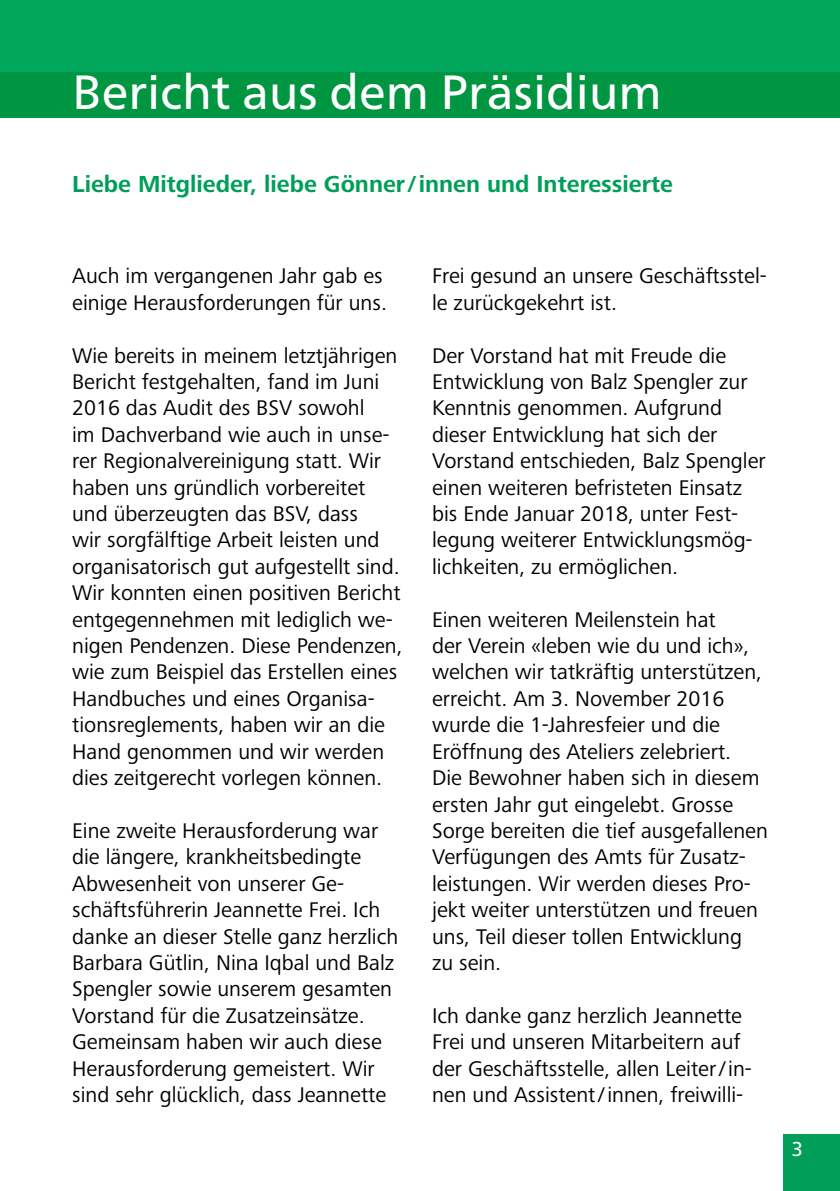
<style>
.page{position:relative;width:840px;height:1191px;background:#fff}
.page>*{position:absolute;margin:0;border:0;box-sizing:border-box;transform-origin:0 0}
.t1{font:48px "Frutiger Neue 1450";color:#fff}
.t2{font:700 24px "Frutiger Next";color:#009e59}
.t3{font:22px/26.4px "Frutiger Next";color:#000}
.t4{font:18px "Frutiger Neue 1450";color:#fff}
</style>
<div class="page">
<div style="left:0;top:0;width:839px;height:72px;background:#00a75d"></div>
<div style="left:782px;top:1162px;width:29px;height:29px;background:#009e59"></div>
<div style="left:811px;top:1134px;width:28px;height:28px;background:#009e59"></div>
<div style="left:811px;top:1162px;width:28px;height:29px;background:#009e59"></div>
<div style="left:782px;top:1134px;width:29px;height:28px;background:#009e59"></div>
<div style="left:0;top:72px;width:839px;height:45px;background:#009641"></div>
<h1 class="t1" style="left:72px;top:64px;width:591px">Bericht aus dem Präsidium</h1>
<p class="t2" style="left:72px;top:170px;width:602px">Liebe Mitglieder, liebe Gönner/innen und Interessierte</p>
<p class="t3" style="left:72px;top:263px;width:316px">Auch im vergangenen Jahr gab es einige Herausforderungen für uns.</p>
<p class="t3" style="left:72px;top:342px;width:332px">Wie bereits in meinem letztjährigen Bericht festgehalten, fand im Juni 2016 das Audit des BSV sowohl<br>im Dachverband wie auch in unse&shy;rer Regionalvereinigung statt. Wir haben uns gründlich vorbereitet und überzeugten das BSV, dass<br>wir sorgfälftige Arbeit leisten und organisatorisch gut aufgestellt sind.<br>Wir konnten einen positiven Bericht entgegennehmen mit lediglich we&shy;nigen Pendenzen. Diese Pendenzen, wie zum Beispiel das Erstellen eines Handbuches und eines Organisa&shy;tionsreglements, haben wir an die Hand genommen und wir werden dies zeitgerecht vorlegen können.</p>
<p class="t3" style="left:72px;top:817px;width:327px">Eine zweite Herausforderung war die längere, krankheitsbedingte Abwesenheit von unserer Ge&shy;schäftsführerin Jeannette Frei. Ich danke an dieser Stelle ganz herzlich Barbara Gütlin, Nina Iqbal und Balz Spengler sowie unserem gesamten Vorstand für die Zusatzeinsätze.<br>Gemeinsam haben wir auch diese Herausforderung gemeistert. Wir sind sehr glücklich, dass Jeannette</p>
<p class="t3" style="left:432px;top:263px;width:336px">Frei gesund an unsere Geschäftsstel&shy;le zurückgekehrt ist.</p>
<p class="t3" style="left:432px;top:342px;width:335px">Der Vorstand hat mit Freude die Entwicklung von Balz Spengler zur Kenntnis genommen. Aufgrund dieser Entwicklung hat sich der Vorstand entschieden, Balz Spengler einen weiteren befristeten Einsatz bis Ende Januar 2018, unter Fest&shy;legung weiterer Entwicklungsmög&shy;lichkeiten, zu ermöglichen.</p>
<p class="t3" style="left:432px;top:606px;width:337px">Einen weiteren Meilenstein hat<br>der Verein «leben wie du und ich», welchen wir tatkräftig unterstützen, erreicht. Am 3. November 2016 wurde die 1-Jahresfeier und die<br>Eröffnung des Ateliers zelebriert.<br>Die Bewohner haben sich in diesem ersten Jahr gut eingelebt. Grosse<br>Sorge bereiten die tief ausgefallenen<br>Verfügungen des Amts für Zusatz&shy;leistungen. Wir werden dieses Pro&shy;jekt weiter unterstützen und freuen uns, Teil dieser tollen Entwicklung zu sein.</p>
<p class="t3" style="left:432px;top:1002px;width:321px">Ich danke ganz herzlich Jeannette Frei und unseren Mitarbeitern auf der Geschäftsstelle, allen Leiter/in&shy;nen und Assistent/innen, freiwilli-</p>
<p class="t4" style="left:791px;top:1138px;width:12px">3</p>
</div>
